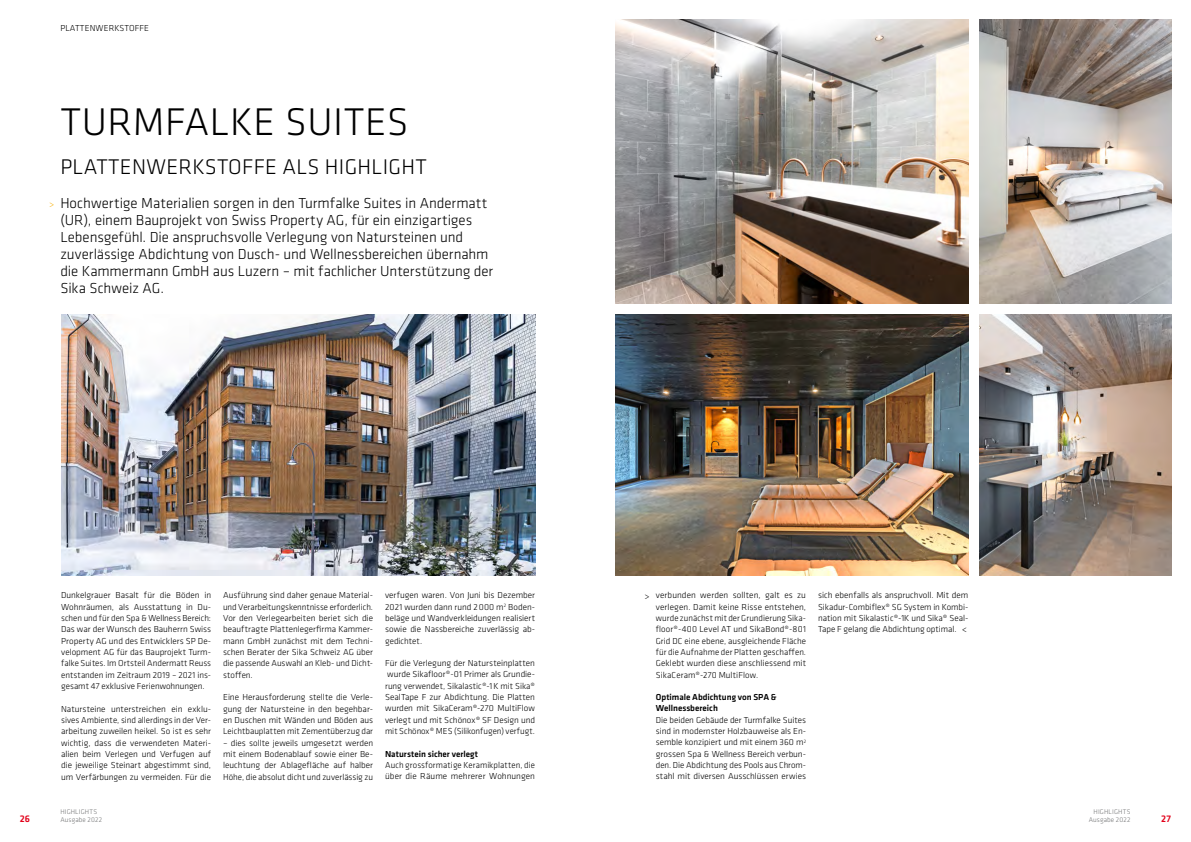
<style>
.page{position:relative;width:1191px;height:842px;background:#fff}
.page>*{position:absolute;margin:0;border:0;box-sizing:border-box;transform-origin:0 0}
.t1{font:300 40px "Klavika";letter-spacing:.015em;color:#000}
.t2{font:300 22px "Klavika";letter-spacing:.015em;color:#000}
.t3{font:300 15px/17px "Klavika";letter-spacing:-.005em;color:#000}
.t4{font:500 10px "Klavika";color:#e2001a}
.t5{font:300 9px/11.3px "Klavika";color:#000;text-align:justify}
.t6{font:500 9px/11.3px "Klavika";color:#000}
.t7{font:300 7px/8.4px "Klavika";letter-spacing:.02em;color:#707172;text-align:right}
.s1{font-size:9px;color:#f8ae00}
</style>
<div class="page">
<img style="left:615px;top:20px;width:353px;height:283px">
<img style="left:980px;top:20px;width:191px;height:283px">
<img style="left:615px;top:315px;width:353px;height:260px">
<img style="left:61px;top:315px;width:474px;height:260px">
<img style="left:980px;top:315px;width:191px;height:260px">
<p class="t5" style="left:60px;top:22px;width:90px">PLATTENWERKSTOFFE</p>
<h1 class="t1" style="left:60px;top:98px;width:350px">TURMFALKE SUITES</h1>
<h2 class="t2" style="left:60px;top:153px;width:368px">PLATTENWERKSTOFFE ALS HIGHLIGHT</h2>
<p class="t3" style="left:60px;top:194px;width:434px;text-indent:-11px"><span class="s1">&gt;</span> Hochwertige Materialien sorgen in den Turmfalke Suites in Andermatt (UR), einem Bauprojekt von Swiss Property AG, für ein einzigartiges Lebensgefühl. Die anspruchsvolle Verlegung von Natursteinen und zuverlässige Abdichtung von Dusch- und Wellnessbereichen übernahm die Kammermann GmbH aus Luzern – mit fachlicher Unterstützung der Sika Schweiz AG.</p>
<p class="t5" style="left:61px;top:589px;width:151px">Dunkelgrauer Basalt für die Böden in Wohnräumen, als Ausstattung in Du&shy;schen und für den Spa &amp; Wellness Bereich:<br>Das war der Wunsch des Bauherrn Swiss Property AG und des Entwicklers SP De&shy;velopment AG für das Bauprojekt Turm&shy;falke Suites. Im Ortsteil Andermatt Reuss entstanden im Zeitraum 2019 – 2021 ins&shy;gesamt 47 exklusive Ferienwohnungen.</p>
<p class="t5" style="left:61px;top:703px;width:151px">Natursteine unterstreichen ein exklu&shy;sives Ambiente, sind allerdings in der Ver&shy;arbeitung zuweilen heikel. So ist es sehr wichtig, dass die verwendeten Materi&shy;alien beim Verlegen und Verfugen auf die jeweilige Steinart abgestimmt sind, um Verfärbungen zu vermeiden. Für die</p>
<p class="t5" style="left:223px;top:589px;width:151px">Ausführung sind daher genaue Material&shy;und Verarbeitungskenntnisse erforderlich.<br>Vor den Verlegearbeiten beriet sich die beauftragte Plattenlegerfirma Kammer&shy;mann GmbH zunächst mit dem Techni&shy;schen Berater der Sika Schweiz AG über die passende Auswahl an Kleb- und Dicht&shy;stoffen.</p>
<p class="t5" style="left:223px;top:691px;width:151px">Eine Herausforderung stellte die Verle&shy;gung der Natursteine in den begehbar&shy;en Duschen mit Wänden und Böden aus Leichtbauplatten mit Zementüberzug dar</p>
<p class="t5" style="left:223px;top:737px;width:151px">– dies sollte jeweils umgesetzt werden mit einem Bodenablauf sowie einer Be&shy;leuchtung der Ablagefläche auf halber Höhe, die absolut dicht und zuverlässig zu</p>
<p class="t5" style="left:385px;top:589px;width:151px">verfugen waren. Von Juni bis Dezember 2021 wurden dann rund 2000 m<sup>2</sup> Boden&shy;beläge und Wandverkleidungen realisiert sowie die Nassbereiche zuverlässig ab&shy;gedichtet.</p>
<p class="t5" style="left:385px;top:657px;width:151px">Für die Verlegung der Natursteinplatten wurde Sikafloor®-01 Primer als Grundie&shy;rung verwendet, Sikalastic®-1K mit Sika® SealTape F zur Abdichtung. Die Platten wurden mit SikaCeram®-270 MultiFlow verlegt und mit Schönox® SF Design und mit Schönox® MES (Silikonfugen) verfugt.</p>
<p class="t6" style="left:385px;top:748px;width:95px">Naturstein sicher verlegt</p>
<p class="t5" style="left:385px;top:759px;width:151px">Auch grossformatige Keramikplatten, die über die Räume mehrerer Wohnungen</p>
<p class="t5" style="left:656px;top:590px;width:152px">verbunden werden sollten, galt es zu verlegen. Damit keine Risse entstehen, wurde zunächst mit der Grundierung Sika&shy;floor®-400 Level AT und SikaBond®-801<br>Grid DC eine ebene, ausgleichende Fläche für die Aufnahme der Platten geschaffen.<br>Geklebt wurden diese anschliessend mit SikaCeram®-270 MultiFlow.</p>
<p class="t6" style="left:656px;top:691px;width:122px">Optimale Abdichtung von SPA &amp;<br>Wellnessbereich</p>
<p class="t5" style="left:656px;top:714px;width:152px">Die beiden Gebäude der Turmfalke Suites sind in modernster Holzbauweise als En&shy;semble konzipiert und mit einem 360 m<sup>2 </sup>grossen Spa &amp; Wellness Bereich verbun&shy;den. Die Abdichtung des Pools aus Chrom&shy;stahl mit diversen Ausschlüssen erwies</p>
<p class="t5" style="left:644px;top:590px;width:6px">&gt;</p>
<p class="t5" style="left:818px;top:590px;width:152px">sich ebenfalls als anspruchvoll. Mit dem Sikadur-Combiflex® SG System in Kombi&shy;nation mit Sikalastic®-1K und Sika® Seal-Tape F gelang die Abdichtung optimal. &lt;</p>
<p class="t7" style="left:60px;top:807px;width:38px">HIGHLIGHTS</p>
<p class="t7" style="left:1088px;top:807px;width:43px">HIGHLIGHTS<br>Ausgabe 2022</p>
<p class="t4" style="left:20px;top:812px;width:12px">26</p>
<p class="t7" style="left:60px;top:815px;width:43px">Ausgabe 2022</p>
<p class="t4" style="left:1161px;top:812px;width:11px">27</p>
</div>
